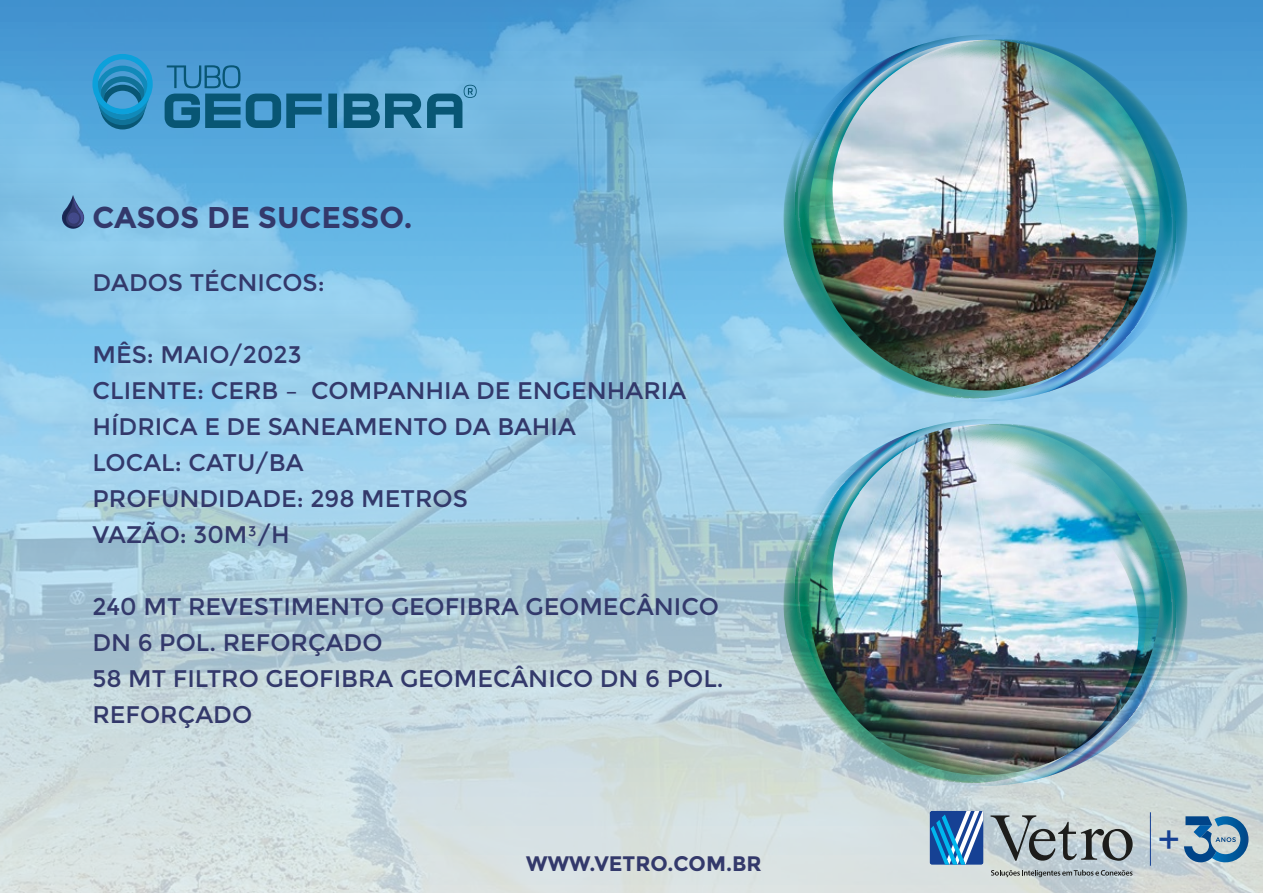
<style>
.page{position:relative;width:1263px;height:893px;background:#fff}
.page>*{position:absolute;margin:0;border:0;box-sizing:border-box;transform-origin:0 0}
.t1{font:39.15px "Arial";color:#164194}
.t2{font:700 30px "Montserrat";color:#33396b}
.t3{font:24px/36px "Montserrat";color:#33396b}
.t4{font:700 21px "Montserrat";color:#33396b}
</style>
<div class="page">
<img style="left:0;top:0;width:1263px;height:893px">
<svg style="left:62px;top:195px;width:22px;height:34px"></svg>
<svg style="left:92px;top:54px;width:61px;height:75px;background:#2a90c3"></svg>
<svg style="left:167px;top:65px;width:73px;height:23px;background:#3887b8"></svg>
<svg style="left:165px;top:94px;width:157px;height:34px;background:#25749c"></svg>
<svg style="left:328px;top:94px;width:9px;height:34px"></svg>
<svg style="left:344px;top:85px;width:133px;height:43px;background:#408aad"></svg>
<img style="left:783px;top:34px;width:333px;height:365px">
<img style="left:859px;top:39px;width:328px;height:363px">
<img style="left:783px;top:419px;width:333px;height:364px">
<img style="left:859px;top:423px;width:328px;height:363px">
<svg style="left:991px;top:870px;width:141px;height:7px"></svg>
<svg style="left:990px;top:815px;width:143px;height:46px;background:#9da6a9"></svg>
<hr style="left:1150px;top:812px;width:1px;height:54px;background:#164194">
<svg style="left:1184px;top:816px;width:64px;height:46px;background:#6d96b5"></svg>
<svg style="left:929px;top:811px;width:54px;height:54px"></svg>
<p class="t2" style="left:92px;top:200px;width:321px">CASOS DE SUCESSO.</p>
<p class="t3" style="left:92px;top:265px;width:234px">DADOS TÉCNICOS:</p>
<p class="t3" style="left:92px;top:337px;width:595px">MÊS: MAIO/2023<br>CLIENTE: CERB – COMPANHIA DE ENGENHARIA<br>HÍDRICA E DE SANEAMENTO DA BAHIA<br>LOCAL: CATU/BA<br>PROFUNDIDADE: 298 METROS<br>VAZÃO: 30M³/H</p>
<p class="t3" style="left:92px;top:589px;width:633px">240 MT REVESTIMENTO GEOFIBRA GEOMECÂNICO<br>DN 6 POL. REFORÇADO<br>58 MT FILTRO GEOFIBRA GEOMECÂNICO DN 6 POL.<br>REFORÇADO</p>
<p class="t4" style="left:526px;top:851px;width:237px">WWW.VETRO.COM.BR</p>
<h1 class="t1" style="left:1157px;top:812px;width:24px">+</h1>
</div>
